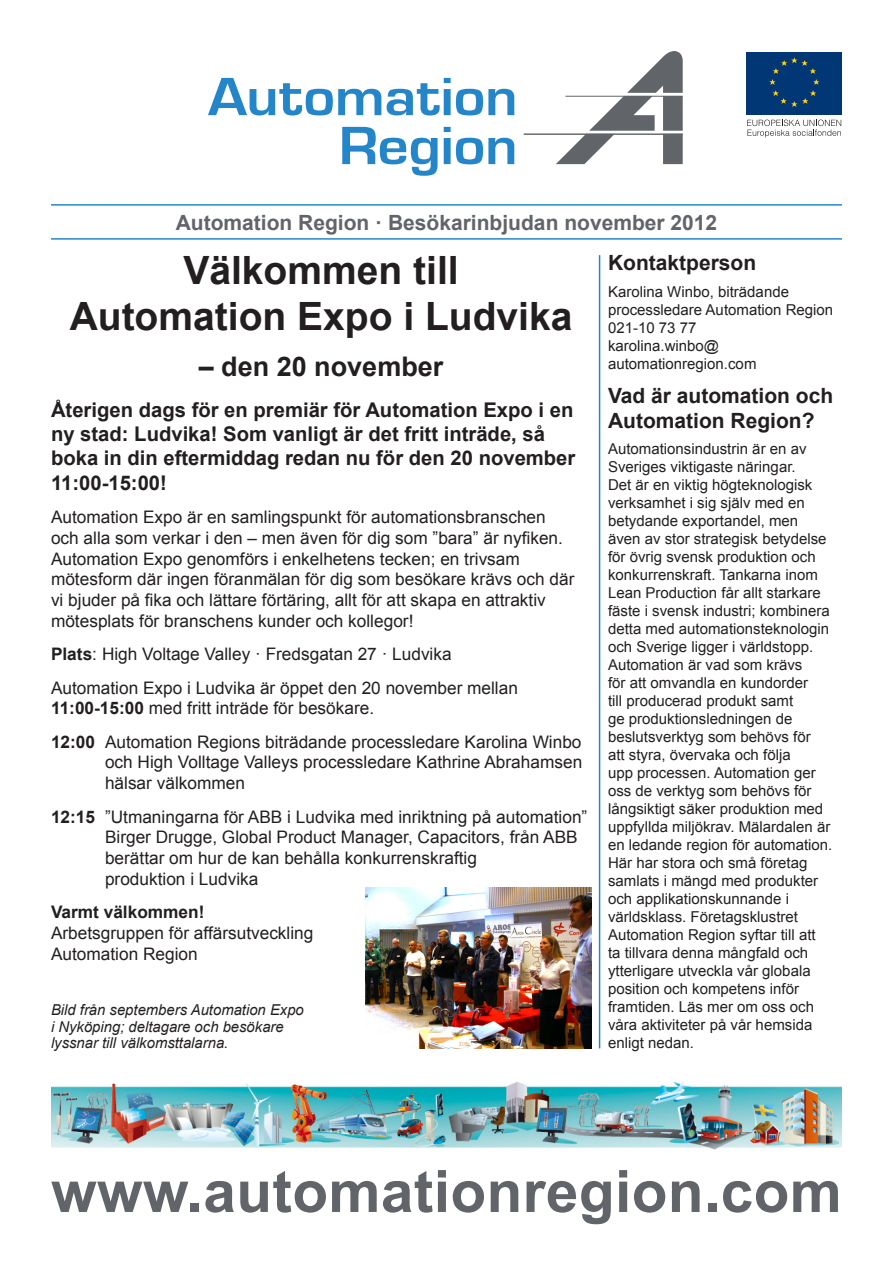
<style>
.page{position:relative;width:893px;height:1263px;background:#fff}
.page>*{position:absolute;margin:0;border:0;box-sizing:border-box;transform-origin:0 0}
.t1{font:700 58.5px "Arial";letter-spacing:.005em;color:#616569}
.t2{font:700 39px/46.8px "Arial";color:#231f20;text-align:center}
.t3{font:700 27px "Arial";color:#231f20}
.t4{font:700 21px/25.2px "Arial";color:#231f20}
.t5{font:700 21px "Arial";color:#616569}
.t6{font:700 20.25px/24.3px "Arial";color:#231f20}
.t7{font:17.25px/20.7px "Arial";color:#231f20}
.t8{font:15px/18px "Arial";color:#231f20}
.t9{font:italic 15px/16.5px "Arial";color:#231f20}
.s1{font-weight:700}
</style>
<div class="page">
<hr style="left:51px;top:204px;width:791px;height:2px;background:#2686c7">
<hr style="left:51px;top:238px;width:791px;height:2px;background:#2686c7">
<svg style="left:208px;top:78px;width:173px;height:37px"></svg>
<svg style="left:387px;top:78px;width:127px;height:37px"></svg>
<svg style="left:342px;top:127px;width:96px;height:49px"></svg>
<svg style="left:444px;top:127px;width:70px;height:37px"></svg>
<svg style="left:556px;top:51px;width:127px;height:113px"></svg>
<hr style="left:565px;top:96px;width:118px;height:1px;background:#616569">
<hr style="left:524px;top:134px;width:159px;height:1px;background:#616569">
<hr style="left:599px;top:255px;width:1px;height:793px;background:#2686c7">
<img style="left:51px;top:1081px;width:791px;height:69px">
<div style="left:746px;top:52px;width:96px;height:62px;background:#013775"></div>
<svg style="left:769px;top:57px;width:50px;height:50px"></svg>
<svg style="left:747px;top:120px;width:94px;height:18px"></svg>
<img style="left:366px;top:887px;width:225px;height:161px">
<p class="t5" style="left:176px;top:208px;width:543px">Automation Region · Besökarinbjudan november 2012</p>
<p class="t2" style="left:70px;top:248px;width:504px">Välkommen till<br>Automation Expo i Ludvika</p>
<p class="t3" style="left:199px;top:348px;width:246px">– den 20 november</p>
<p class="t6" style="left:51px;top:398px;width:526px">Återigen dags för en premiär för Automation Expo i en ny stad: Ludvika! Som vanligt är det fritt inträde, så boka in din eftermiddag redan nu för den 20 november 11:00-15:00!</p>
<p class="t7" style="left:51px;top:507px;width:525px">Automation Expo är en samlingspunkt för automationsbranschen och alla som verkar i den – men även för dig som ”bara” är nyfiken.<br>Automation Expo genomförs i enkelhetens tecken; en trivsam mötesform där ingen föranmälan för dig som besökare krävs och där vi bjuder på fika och lättare förtäring, allt för att skapa en attraktiv mötesplats för branschens kunder och kollegor!</p>
<p class="t7" style="left:51px;top:644px;width:402px"><span class="s1">Plats</span>: High Voltage Valley · Fredsgatan 27 · Ludvika</p>
<p class="t7" style="left:51px;top:677px;width:468px">Automation Expo i Ludvika är öppet den 20 november mellan<br><span class="s1">11:00-15:00</span> med fritt inträde för besökare.</p>
<p class="t7" style="left:105px;top:731px;width:479px;text-align:justify;text-indent:-54px"><span class="s1">12:00</span> Automation Regions biträdande processledare Karolina Winbo och High Volltage Valleys processledare Kathrine Abrahamsen hälsar välkommen</p>
<p class="t7" style="left:105px;top:806px;width:484px;text-indent:-54px"><span class="s1">12:15</span> ”Utmaningarna för ABB i Ludvika med inriktning på automation” Birger Drugge, Global Product Manager, Capacitors, från ABB berättar om hur de kan behålla konkurrenskraftig<br>produktion i Ludvika</p>
<p class="t7" style="left:51px;top:902px;width:264px"><span class="s1">Varmt välkommen!<br></span>Arbetsgruppen för affärsutveckling<br>Automation Region</p>
<p class="t9" style="left:51px;top:1002px;width:254px">Bild från septembers Automation Expo i Nyköping; deltagare och besökare lyssnar till välkomsttalarna.</p>
<p class="t4" style="left:608px;top:251px;width:150px">Kontaktperson</p>
<p class="t8" style="left:608px;top:283px;width:227px">Karolina Winbo, biträdande processledare Automation Region<br>021-10 73 77<br>karolina.winbo@ automationregion.com</p>
<p class="t4" style="left:608px;top:383px;width:227px">Vad är automation och<br>Automation Region?</p>
<p class="t8" style="left:608px;top:440px;width:226px">Automationsindustrin är en av<br>Sveriges viktigaste näringar.<br>Det är en viktig högteknologisk verksamhet i sig själv med en betydande exportandel, men även av stor strategisk betydelse för övrig svensk produktion och konkurrenskraft. Tankarna inom<br>Lean Production får allt starkare fäste i svensk industri; kombinera detta med automationsteknologin och Sverige ligger i världstopp.<br>Automation är vad som krävs<br>för att omvandla en kundorder<br>till producerad produkt samt<br>ge produktionsledningen de beslutsverktyg som behövs för<br>att styra, övervaka och följa<br>upp processen. Automation ger oss de verktyg som behövs för långsiktigt säker produktion med uppfyllda miljökrav. Mälardalen är en ledande region för automation.<br>Här har stora och små företag samlats i mängd med produkter och applikationskunnande i världsklass. Företagsklustret<br>Automation Region syftar till att<br>ta tillvara denna mångfald och ytterligare utveckla vår globala position och kompetens inför framtiden. Läs mer om oss och våra aktiviteter på vår hemsida enligt nedan.</p>
<p class="t1" style="left:51px;top:1153px;width:792px">www.automationregion.com</p>
</div>
